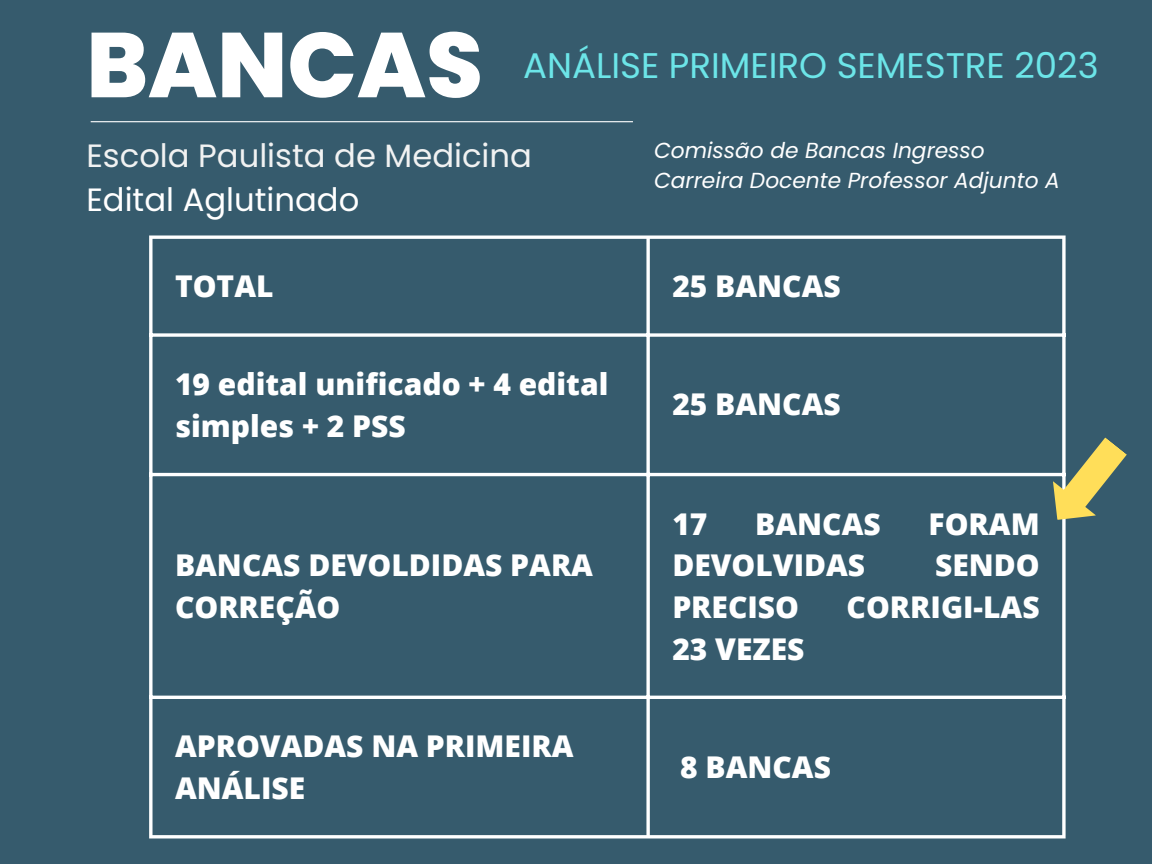
<style>
.page{position:relative;width:1152px;height:864px;background:#365b6d}
.page>*{position:absolute;margin:0;border:0;box-sizing:border-box;transform-origin:0 0}
.t1{font:800 91.8px "Poppins";color:#fff}
.t2{font:35.55px "Poppins";color:#6ce5e8}
.t3{font:32.25px "Poppins";color:#f1f2f2}
.t4{font:32.25px "Poppins";color:#fff}
.t5{font:800 30px/41.7px "Open Sans";color:#fff}
.t6{font:italic 21.75px/30.3px "Poppins";color:#fff}
</style>
<div class="page">
<hr style="left:91px;top:121px;width:542px;height:1px;background:#fff">
<svg style="left:149px;top:239px;width:4px;height:596px;background:#dfe5e8"></svg>
<svg style="left:646px;top:239px;width:4px;height:596px;background:#dfe5e8"></svg>
<svg style="left:1062px;top:239px;width:4px;height:596px;background:#dfe5e8"></svg>
<svg style="left:149px;top:235px;width:917px;height:4px;background:#dfe5e8"></svg>
<svg style="left:149px;top:333px;width:917px;height:4px;background:#dfe5e8"></svg>
<hr style="left:149px;top:473px;width:917px;height:3px;background:#fff">
<hr style="left:149px;top:696px;width:917px;height:3px;background:#fff">
<hr style="left:149px;top:835px;width:917px;height:3px;background:#fff">
<svg style="left:1053px;top:437px;width:74px;height:83px"></svg>
<p class="t1" style="left:86px;top:1px;width:398px">BANCAS</p>
<p class="t2" style="left:523px;top:40px;width:577px">ANÁLISE PRIMEIRO SEMESTRE 2023</p>
<p class="t3" style="left:86px;top:133px;width:447px">Escola Paulista de Medicina</p>
<p class="t6" style="left:654px;top:135px;width:407px">Comissão de Bancas Ingresso<br>Carreira Docente Professor Adjunto A</p>
<p class="t4" style="left:86px;top:177px;width:274px">Edital Aglutinado</p>
<p class="t5" style="left:175px;top:265px;width:100px">TOTAL</p>
<p class="t5" style="left:672px;top:265px;width:170px">25 BANCAS</p>
<p class="t5" style="left:175px;top:363px;width:435px">19 edital unificado + 4 edital simples + 2 PSS</p>
<p class="t5" style="left:175px;top:544px;width:420px">BANCAS DEVOLDIDAS PARA<br>CORREÇÃO</p>
<p class="t5" style="left:175px;top:725px;width:400px">APROVADAS NA PRIMEIRA<br>ANÁLISE</p>
<p class="t5" style="left:672px;top:383px;width:170px">25 BANCAS</p>
<p class="t5" style="left:672px;top:502px;width:37px">17</p>
<p class="t5" style="left:755px;top:502px;width:127px">BANCAS</p>
<p class="t5" style="left:929px;top:502px;width:113px">FORAM</p>
<p class="t5" style="left:672px;top:544px;width:194px">DEVOLVIDAS</p>
<p class="t5" style="left:935px;top:544px;width:106px">SENDO</p>
<p class="t5" style="left:672px;top:586px;width:128px">PRECISO</p>
<p class="t5" style="left:847px;top:586px;width:195px">CORRIGI-LAS</p>
<p class="t5" style="left:672px;top:627px;width:134px">23 VEZES</p>
<p class="t5" style="left:680px;top:745px;width:152px">8 BANCAS</p>
</div>
